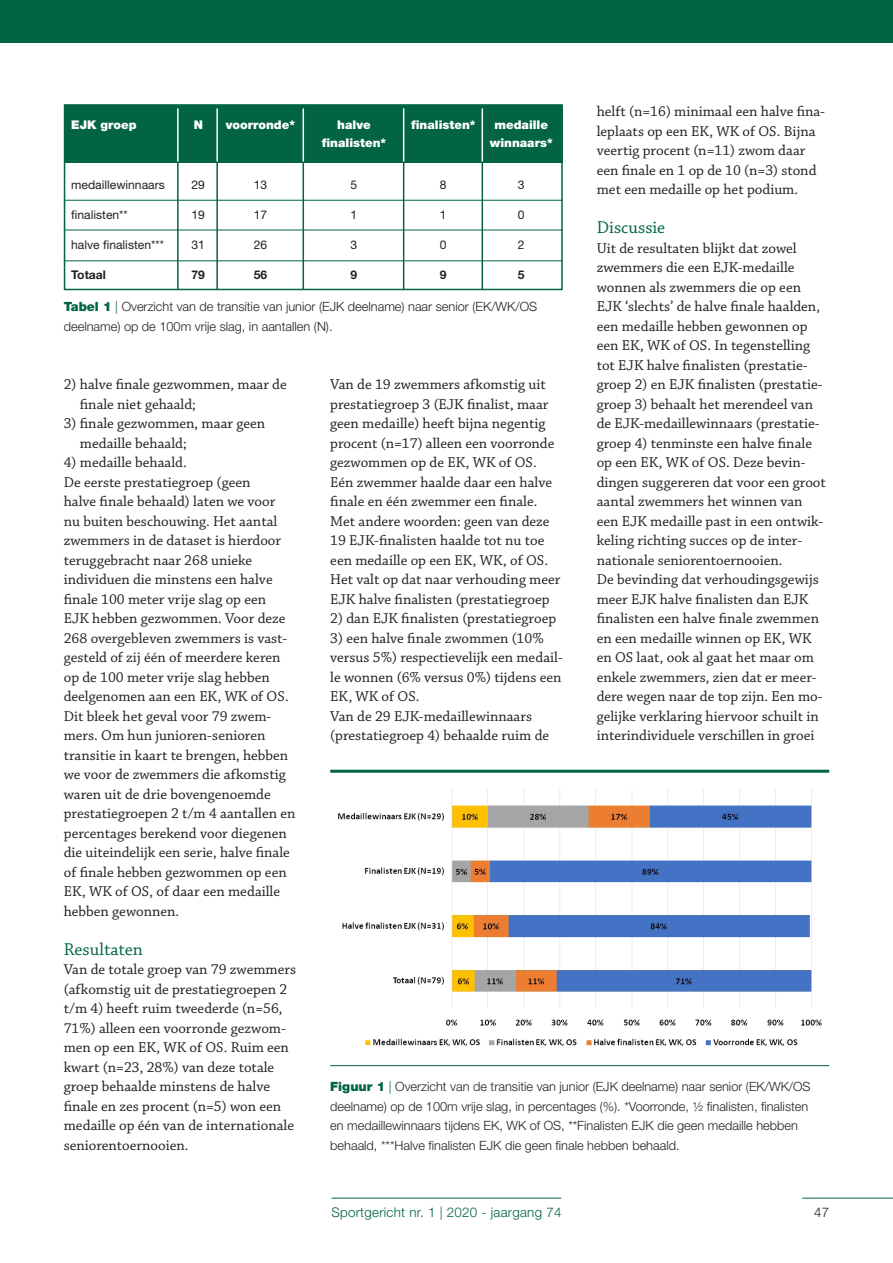
<style>
.page{position:relative;width:893px;height:1263px;background:#fff}
.page>*{position:absolute;margin:0;border:0;box-sizing:border-box;transform-origin:0 0}
.t1{font:18px "Chaparral Pro";color:#026442}
.t2{font:15px/19.5px "Chaparral Pro";color:#231f20}
.t3{font:300 13.35px "Helvetica Neue LT Std";letter-spacing:.02em;color:#026442}
.t4{font:300 13.35px "Helvetica Neue LT Std";color:#231f20}
._00_-_Fotobijschrift{font:300 12.75px/19.5px "Helvetica Neue LT Std";color:#231f20}
.t5{font:12px "Helvetica Neue LT Std";color:#231f20}
.t6{font:900 12px/18px "Helvetica Neue LT Std";color:#fff;text-align:center}
.t7{font:700 12px "Helvetica Neue LT Std";color:#231f20}
.s1{font-weight:900;color:#026442}
.s2{color:#026442}
</style>
<div class="page">
<div style="left:0;top:0;width:893px;height:43px;background:#026442"></div>
<hr style="left:332px;top:1198px;width:229px;height:1px;background:#026442">
<hr style="left:802px;top:1198px;width:91px;height:1px;background:#026442">
<div style="left:64px;top:105px;width:499px;height:58px;background:#026442"></div>
<div style="left:64px;top:104px;width:499px;height:186px;border:2px solid #026442"></div>
<hr style="left:64px;top:200px;width:499px;height:1px;background:#026442">
<hr style="left:64px;top:230px;width:499px;height:1px;background:#026442">
<hr style="left:64px;top:260px;width:499px;height:1px;background:#026442">
<hr style="left:177px;top:147px;width:2px;height:142px;background:#026442">
<hr style="left:216px;top:147px;width:2px;height:142px;background:#026442">
<hr style="left:303px;top:147px;width:1px;height:142px;background:#026442">
<hr style="left:403px;top:147px;width:1px;height:142px;background:#026442">
<hr style="left:482px;top:147px;width:1px;height:142px;background:#026442">
<hr style="left:177px;top:108px;width:2px;height:54px;background:#fff">
<hr style="left:216px;top:108px;width:2px;height:54px;background:#fff">
<hr style="left:303px;top:108px;width:1px;height:54px;background:#fff">
<hr style="left:403px;top:108px;width:1px;height:54px;background:#fff">
<hr style="left:482px;top:108px;width:1px;height:54px;background:#fff">
<hr style="left:330px;top:770px;width:499px;height:3px;background:#026442">
<hr style="left:330px;top:1065px;width:499px;height:1px;background:#026442">
<img style="left:337px;top:789px;width:485px;height:258px">
<p class="t2" style="left:597px;top:102px;width:230px">helft (n=16) minimaal een halve fina&shy;leplaats op een EK, WK of OS. Bijna veertig procent (n=11) zwom daar een finale en 1 op de 10 (n=3) stond met een medaille op het podium.</p>
<p class="t1" style="left:597px;top:218px;width:70px">Discussie</p>
<p class="t2" style="left:597px;top:239px;width:231px">Uit de resultaten blijkt dat zowel zwemmers die een EJK-medaille wonnen als zwemmers die op een EJK ‘slechts’ de halve finale haalden, een medaille hebben gewonnen op een EK, WK of OS. In tegenstelling tot EJK halve finalisten (prestatie&shy;groep 2) en EJK finalisten (prestatie&shy;groep 3) behaalt het merendeel van de EJK-medaillewinnaars (prestatie&shy;groep 4) tenminste een halve finale op een EK, WK of OS. Deze bevin&shy;dingen suggereren dat voor een groot aantal zwemmers het winnen van een EJK medaille past in een ontwik&shy;keling richting succes op de inter&shy;nationale seniorentoernooien.</p>
<p class="t2" style="left:597px;top:570px;width:227px">De bevinding dat verhoudingsgewijs meer EJK halve finalisten dan EJK finalisten een halve finale zwemmen en een medaille winnen op EK, WK en OS laat, ook al gaat het maar om enkele zwemmers, zien dat er meer&shy;dere wegen naar de top zijn. Een mo&shy;gelijke verklaring hiervoor schuilt in interindividuele verschillen in groei</p>
<p class="t6" style="left:490px;top:116px;width:64px">medaille winnaars*</p>
<p class="t5" style="left:518px;top:178px;width:8px">3</p>
<p class="t5" style="left:518px;top:208px;width:8px">0</p>
<p class="t5" style="left:518px;top:238px;width:8px">2</p>
<p class="t7" style="left:518px;top:267px;width:8px">5</p>
<p class="_00_-_Fotobijschrift" style="left:64px;top:297px;width:475px"><span class="s1">Tabel 1</span> <span class="s2">|</span> Overzicht van de transitie van junior (EJK deelname) naar senior (EK/WK/OS deelname) op de 100m vrije slag, in aantallen (N).</p>
<p class="t6" style="left:71px;top:116px;width:67px">EJK groep</p>
<p class="t6" style="left:194px;top:116px;width:11px">N</p>
<p class="t6" style="left:226px;top:116px;width:71px">voorronde*</p>
<p class="t6" style="left:337px;top:116px;width:35px">halve</p>
<p class="t6" style="left:322px;top:134px;width:66px">finalisten*</p>
<p class="t5" style="left:351px;top:178px;width:8px">5</p>
<p class="t5" style="left:351px;top:208px;width:8px">1</p>
<p class="t5" style="left:351px;top:238px;width:8px">3</p>
<p class="t7" style="left:351px;top:267px;width:8px">9</p>
<p class="t6" style="left:411px;top:116px;width:66px">finalisten*</p>
<p class="t5" style="left:71px;top:178px;width:95px">medaillewinnaars</p>
<p class="t5" style="left:71px;top:208px;width:58px">finalisten**</p>
<p class="t5" style="left:71px;top:238px;width:94px">halve finalisten***</p>
<p class="t7" style="left:71px;top:267px;width:36px">Totaal</p>
<p class="t5" style="left:192px;top:178px;width:15px">29</p>
<p class="t5" style="left:192px;top:208px;width:15px">19</p>
<p class="t5" style="left:192px;top:238px;width:15px">31</p>
<p class="t7" style="left:192px;top:267px;width:15px">79</p>
<p class="t5" style="left:254px;top:178px;width:15px">13</p>
<p class="t5" style="left:254px;top:208px;width:15px">17</p>
<p class="t5" style="left:254px;top:238px;width:15px">26</p>
<p class="t7" style="left:254px;top:267px;width:15px">56</p>
<p class="t5" style="left:440px;top:178px;width:8px">8</p>
<p class="t5" style="left:440px;top:208px;width:8px">1</p>
<p class="t5" style="left:440px;top:238px;width:8px">0</p>
<p class="t7" style="left:440px;top:267px;width:8px">9</p>
<p class="t2" style="left:80px;top:375px;width:208px;text-indent:-16px">2) halve finale gezwommen, maar de finale niet gehaald;</p>
<p class="t2" style="left:80px;top:414px;width:187px;text-indent:-16px">3) finale gezwommen, maar geen medaille behaald;</p>
<p class="t2" style="left:64px;top:453px;width:124px">4) medaille behaald.</p>
<p class="t2" style="left:64px;top:473px;width:233px">De eerste prestatiegroep (geen<br>halve finale behaald) laten we voor<br>nu buiten beschouwing. Het aantal zwemmers in de dataset is hierdoor teruggebracht naar 268 unieke individuen die minstens een halve finale 100 meter vrije slag op een<br>EJK hebben gezwommen. Voor deze 268 overgebleven zwemmers is vast&shy;gesteld of zij één of meerdere keren op de 100 meter vrije slag hebben deelgenomen aan een EK, WK of OS.<br>Dit bleek het geval voor 79 zwem&shy;mers. Om hun junioren-senioren transitie in kaart te brengen, hebben we voor de zwemmers die afkomstig waren uit de drie bovengenoemde prestatiegroepen 2 t/m 4 aantallen en percentages berekend voor diegenen die uiteindelijk een serie, halve finale of finale hebben gezwommen op een EK, WK of OS, of daar een medaille hebben gewonnen.</p>
<p class="t1" style="left:64px;top:939px;width:81px">Resultaten</p>
<p class="t2" style="left:64px;top:960px;width:234px">Van de totale groep van 79 zwemmers (afkomstig uit de prestatiegroepen 2 t/m 4) heeft ruim tweederde (n=56, 71%) alleen een voorronde gezwom&shy;men op een EK, WK of OS. Ruim een kwart (n=23, 28%) van deze totale groep behaalde minstens de halve finale en zes procent (n=5) won een medaille op één van de internationale seniorentoernooien.</p>
<p class="t2" style="left:330px;top:375px;width:226px">Van de 19 zwemmers afkomstig uit prestatiegroep 3 (EJK finalist, maar geen medaille) heeft bijna negentig procent (n=17) alleen een voorronde gezwommen op de EK, WK of OS.<br>Eén zwemmer haalde daar een halve finale en één zwemmer een finale.<br>Met andere woorden: geen van deze 19 EJK-finalisten haalde tot nu toe een medaille op een EK, WK, of OS.</p>
<p class="t2" style="left:330px;top:570px;width:232px">Het valt op dat naar verhouding meer<br>EJK halve finalisten (prestatiegroep</p>
<p class="t2" style="left:330px;top:609px;width:227px">2) dan EJK finalisten (prestatiegroep</p>
<p class="t2" style="left:330px;top:629px;width:234px">3) een halve finale zwommen (10% versus 5%) respectievelijk een medail&shy;le wonnen (6% versus 0%) tijdens een<br>EK, WK of OS.</p>
<p class="t2" style="left:330px;top:707px;width:220px">Van de 29 EJK-medaillewinnaars (prestatiegroep 4) behaalde ruim de</p>
<p class="_00_-_Fotobijschrift" style="left:330px;top:1077px;width:482px"><span class="s1">Figuur 1</span> <span class="s2">|</span> Overzicht van de transitie van junior (EJK deelname) naar senior (EK/WK/OS deelname) op de 100m vrije slag, in percentages (%). *Voorronde, ½ finalisten, finalisten en medaillewinnaars tijdens EK, WK of OS, **Finalisten EJK die geen medaille hebben behaald, ***Halve finalisten EJK die geen finale hebben behaald.</p>
<p class="t3" style="left:331px;top:1204px;width:232px">Sportgericht nr. 1 | 2020 - jaargang 74</p>
<p class="t4" style="left:814px;top:1204px;width:17px">47</p>
</div>
